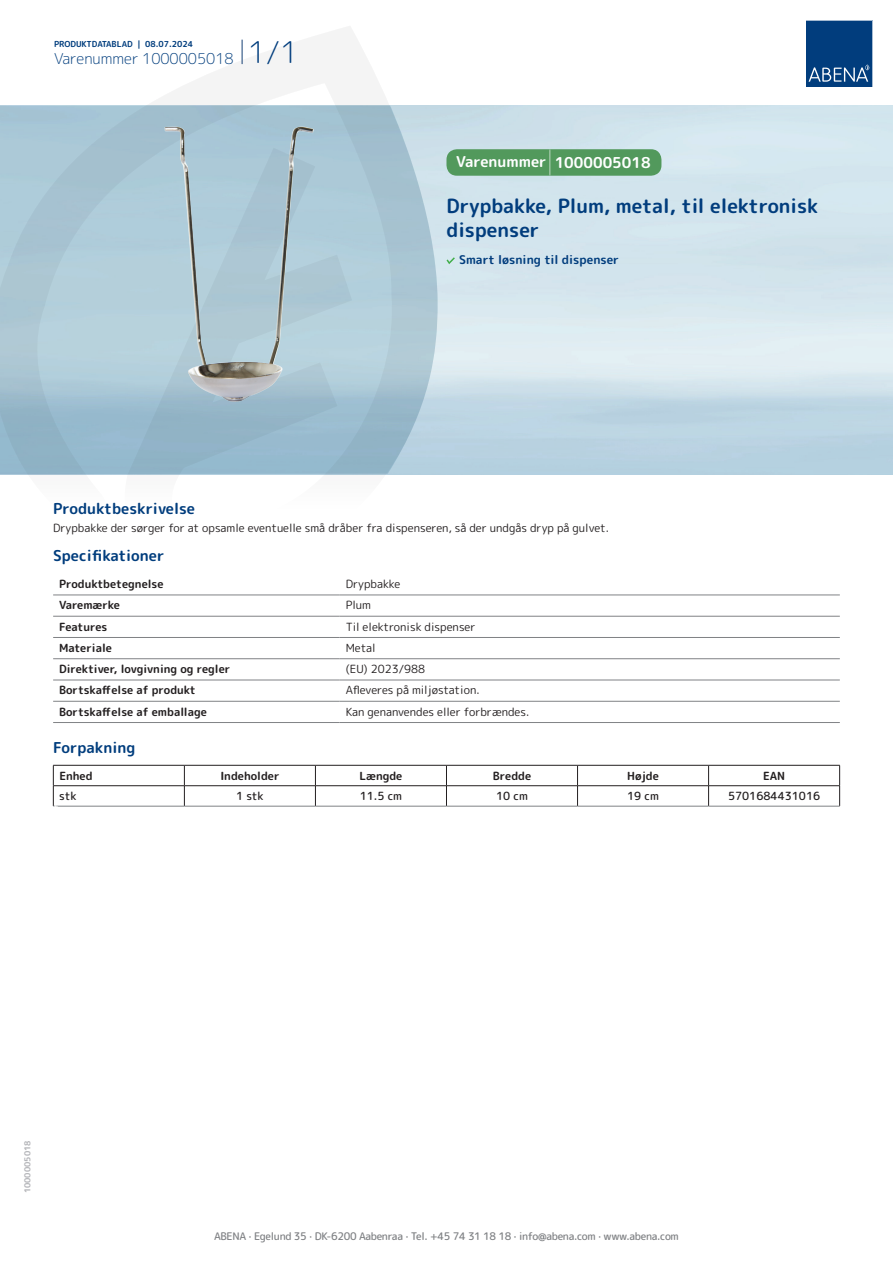
<style>
.page{position:relative;width:893px;height:1263px;background:#fff}
.page>*{position:absolute;margin:0;border:0;box-sizing:border-box;transform-origin:0 0}
.t1{font:700 19.5px/24px "Rounded Mplus 1 c";color:#013d7d}
.t2{font:700 15px "Rounded Mplus 1 c";color:#013d7d}
.t3{font:300 15px "Rounded Mplus 1 c";color:#013d7d}
.t4{font:700 15px "Rounded Mplus 1 c";color:#fff}
.t5{font:700 12px "Rounded Mplus 1 c";color:#013d7d}
.t6{font:11.25px "Rounded Mplus 1 c";color:#231f20}
.t7{font:700 11.25px "Rounded Mplus 1 c";color:#231f20}
.t8{font:500 11.25px "Rounded Mplus 1 c";color:#231f20}
.t9{font:500 10.5px "Rounded Mplus 1 c";letter-spacing:-.03em;color:#808285}
.t10{font:700 10.5px "Rounded Mplus 1 c";color:#fff}
.t11{font:700 8.25px "Rounded Mplus 1 c";color:#013d7d}
.t12{font:700 8.25px "Rounded Mplus 1 c";color:#b2b3b7}
.s1{font-size:30px}
.s2{font-size:25.5px}
</style>
<div class="page">
<svg style="left:0;top:26px;width:439px;height:569px"></svg>
<svg style="left:0;top:106px;width:438px;height:368px;background:#a7c4d3"></svg>
<svg style="left:242px;top:40px;width:1px;height:24px"></svg>
<svg style="left:806px;top:20px;width:67px;height:67px;background:#144b86"></svg>
<img style="left:165px;top:127px;width:148px;height:275px">
<hr style="left:53px;top:595px;width:287px;height:1px;background:#808285">
<hr style="left:340px;top:595px;width:500px;height:1px;background:#808285">
<hr style="left:53px;top:616px;width:287px;height:1px;background:#808285">
<hr style="left:340px;top:616px;width:500px;height:1px;background:#808285">
<hr style="left:53px;top:637px;width:287px;height:1px;background:#808285">
<hr style="left:340px;top:637px;width:500px;height:1px;background:#808285">
<hr style="left:53px;top:658px;width:287px;height:1px;background:#808285">
<hr style="left:340px;top:658px;width:500px;height:1px;background:#808285">
<hr style="left:53px;top:680px;width:287px;height:1px;background:#808285">
<hr style="left:340px;top:680px;width:500px;height:1px;background:#808285">
<hr style="left:53px;top:701px;width:287px;height:1px;background:#808285">
<hr style="left:340px;top:701px;width:500px;height:1px;background:#808285">
<hr style="left:53px;top:722px;width:287px;height:1px;background:#808285">
<hr style="left:340px;top:722px;width:500px;height:1px;background:#808285">
<hr style="left:53px;top:765px;width:131px;height:1px;background:#231f20">
<hr style="left:184px;top:765px;width:131px;height:1px;background:#231f20">
<hr style="left:315px;top:765px;width:131px;height:1px;background:#231f20">
<hr style="left:446px;top:765px;width:131px;height:1px;background:#231f20">
<hr style="left:577px;top:765px;width:132px;height:1px;background:#231f20">
<hr style="left:709px;top:765px;width:131px;height:1px;background:#231f20">
<hr style="left:53px;top:785px;width:131px;height:1px;background:#231f20">
<svg style="left:53px;top:765px;width:1px;height:41px"></svg>
<hr style="left:184px;top:785px;width:131px;height:1px;background:#231f20">
<svg style="left:184px;top:765px;width:1px;height:41px"></svg>
<hr style="left:315px;top:785px;width:131px;height:1px;background:#231f20">
<svg style="left:315px;top:765px;width:1px;height:41px"></svg>
<hr style="left:446px;top:785px;width:131px;height:1px;background:#231f20">
<svg style="left:446px;top:765px;width:1px;height:41px"></svg>
<hr style="left:577px;top:785px;width:132px;height:1px;background:#231f20">
<svg style="left:577px;top:765px;width:1px;height:41px"></svg>
<hr style="left:709px;top:785px;width:131px;height:1px;background:#231f20">
<svg style="left:708px;top:765px;width:1px;height:41px"></svg>
<svg style="left:839px;top:765px;width:1px;height:41px"></svg>
<hr style="left:53px;top:806px;width:131px;height:1px;background:#808285">
<hr style="left:184px;top:806px;width:131px;height:1px;background:#808285">
<hr style="left:315px;top:806px;width:131px;height:1px;background:#808285">
<hr style="left:446px;top:806px;width:131px;height:1px;background:#808285">
<hr style="left:577px;top:806px;width:132px;height:1px;background:#808285">
<hr style="left:709px;top:806px;width:131px;height:1px;background:#808285">
<svg style="left:446px;top:257px;width:9px;height:7px"></svg>
<div style="left:446px;top:149px;width:215px;height:27px;background:#52995c;border-radius:10px"></div>
<p class="t11" style="left:54px;top:38px;width:141px">PRODUKTDATABLAD | 08.07.2024</p>
<h2 class="t3" style="left:54px;top:48px;width:246px">Varenummer 1000005018 <span class="s1">1/1</span></h2>
<h2 class="t4" style="left:456px;top:152px;width:196px">Varenummer <span class="s2">|</span> 1000005018</h2>
<h1 class="t1" style="left:446px;top:194px;width:373px">Drypbakke, Plum, metal, til elektronisk dispenser</h1>
<p class="t5" style="left:459px;top:251px;width:161px">Smart løsning til dispenser</p>
<h2 class="t2" style="left:53px;top:498px;width:143px">Produktbeskrivelse</h2>
<p class="t6" style="left:53px;top:520px;width:557px">Drypbakke der sørger for at opsamle eventuelle små dråber fra dispenseren, så der undgås dryp på gulvet.</p>
<h2 class="t2" style="left:53px;top:545px;width:113px">Specifikationer</h2>
<p class="t7" style="left:59px;top:576px;width:106px">Produktbetegnelse</p>
<p class="t6" style="left:346px;top:576px;width:56px">Drypbakke</p>
<p class="t7" style="left:59px;top:597px;width:62px">Varemærke</p>
<p class="t6" style="left:346px;top:597px;width:27px">Plum</p>
<p class="t7" style="left:59px;top:618px;width:50px">Features</p>
<p class="t6" style="left:346px;top:618px;width:131px">Til elektronisk dispenser</p>
<p class="t7" style="left:59px;top:640px;width:54px">Materiale</p>
<p class="t6" style="left:346px;top:640px;width:31px">Metal</p>
<p class="t7" style="left:59px;top:661px;width:173px">Direktiver, lovgivning og regler</p>
<p class="t6" style="left:346px;top:661px;width:81px">(EU) 2023/988</p>
<p class="t7" style="left:59px;top:682px;width:138px">Bortskaffelse af produkt</p>
<p class="t6" style="left:346px;top:682px;width:135px">Afleveres på miljøstation.</p>
<p class="t7" style="left:59px;top:704px;width:149px">Bortskaffelse af emballage</p>
<p class="t6" style="left:346px;top:704px;width:185px">Kan genanvendes eller forbrændes.</p>
<h2 class="t2" style="left:53px;top:737px;width:84px">Forpakning</h2>
<p class="t7" style="left:59px;top:768px;width:35px">Enhed</p>
<p class="t7" style="left:220px;top:768px;width:61px">Indeholder</p>
<p class="t7" style="left:359px;top:768px;width:44px">Længde</p>
<p class="t7" style="left:493px;top:768px;width:40px">Bredde</p>
<p class="t7" style="left:627px;top:768px;width:33px">Højde</p>
<p class="t7" style="left:763px;top:768px;width:24px">EAN</p>
<p class="t8" style="left:59px;top:788px;width:19px">stk</p>
<p class="t8" style="left:236px;top:788px;width:29px">1 stk</p>
<p class="t8" style="left:360px;top:788px;width:44px">11.5 cm</p>
<p class="t8" style="left:496px;top:788px;width:33px">10 cm</p>
<p class="t8" style="left:627px;top:788px;width:33px">19 cm</p>
<p class="t8" style="left:728px;top:788px;width:94px">5701684431016</p>
<p class="t10" style="left:53px;top:801px;width:7px">*</p>
<p class="t12" style="left:22px;top:1193px;width:54px;rotate:-90deg">1000005018</p>
<p class="t9" style="left:214px;top:1229px;width:466px">ABENA · Egelund 35 · DK-6200 Aabenraa · Tel. +45 74 31 18 18 · info@abena.com · www.abena.com</p>
</div>
